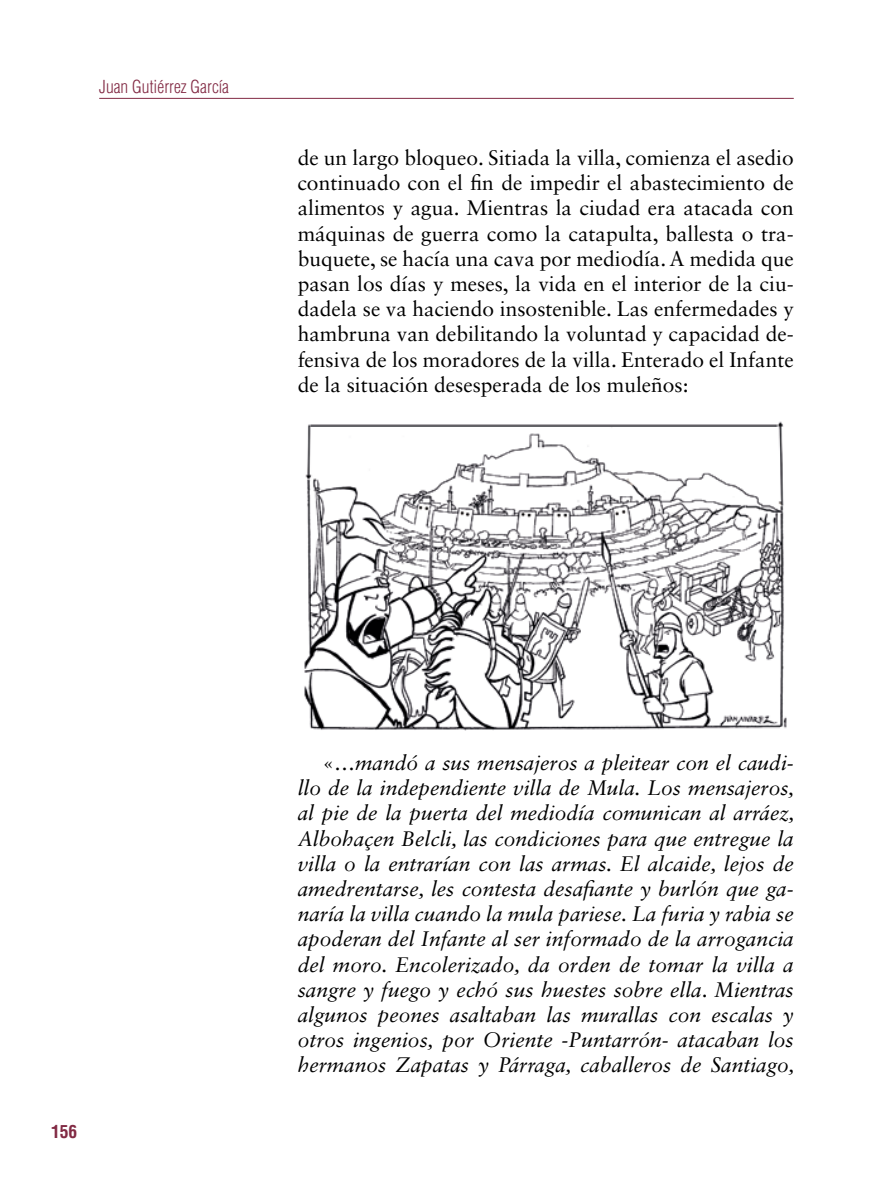
<style>
.page{position:relative;width:893px;height:1191px;background:#fff}
.page>*{position:absolute;margin:0;border:0;box-sizing:border-box;transform-origin:0 0}
.t1{font:italic 21px/25.2px "Sabon LT Std";color:#000;text-align:justify}
.t2{font:21px/25.2px "Sabon LT Std";color:#000;text-align:justify}
.t3{font:300 condensed 17.5px "Helvetica";color:#822a44}
.t4{font:700 condensed 17.5px "Helvetica";color:#822a44}
.s1{font-style:normal}
</style>
<div class="page">
<hr style="left:99px;top:98px;width:695px;height:1px;background:#822a44">
<img style="left:304px;top:421px;width:483px;height:310px">
<p class="t3" style="left:99px;top:76px;width:131px">Juan Gutiérrez García</p>
<p class="t2" style="left:298px;top:145px;width:498px">de un largo bloqueo. Sitiada la villa, comienza el asedio continuado con el fin de impedir el abastecimiento de alimentos y agua. Mientras la ciudad era atacada con máquinas de guerra como la catapulta, ballesta o tra&shy;buquete, se hacía una cava por mediodía. A medida que pasan los días y meses, la vida en el interior de la ciu&shy;dadela se va haciendo insostenible. Las enfermedades y hambruna van debilitando la voluntad y capacidad de&shy;fensiva de los moradores de la villa. Enterado el Infante de la situación desesperada de los muleños:</p>
<p class="t4" style="left:51px;top:1120px;width:28px">156</p>
<p class="t1" style="left:298px;top:750px;width:498px;text-indent:25px"><span class="s1">«…</span>mandó a sus mensajeros a pleitear con el caudi&shy;llo de la independiente villa de Mula. Los mensajeros, al pie de la puerta del mediodía comunican al arráez, Albohaçen Belcli, las condiciones para que entregue la villa o la entrarían con las armas. El alcaide, lejos de amedrentarse, les contesta desafiante y burlón que ga&shy;naría la villa cuando la mula pariese. La furia y rabia se apoderan del Infante al ser informado de la arrogancia del moro. Encolerizado, da orden de tomar la villa a sangre y fuego y echó sus huestes sobre ella<span class="s1">.</span> Mientras algunos peones asaltaban las murallas con escalas y otros ingenios, por Oriente -Puntarrón- atacaban los hermanos Zapatas y Párraga, caballeros de Santiago,</p>
</div>
